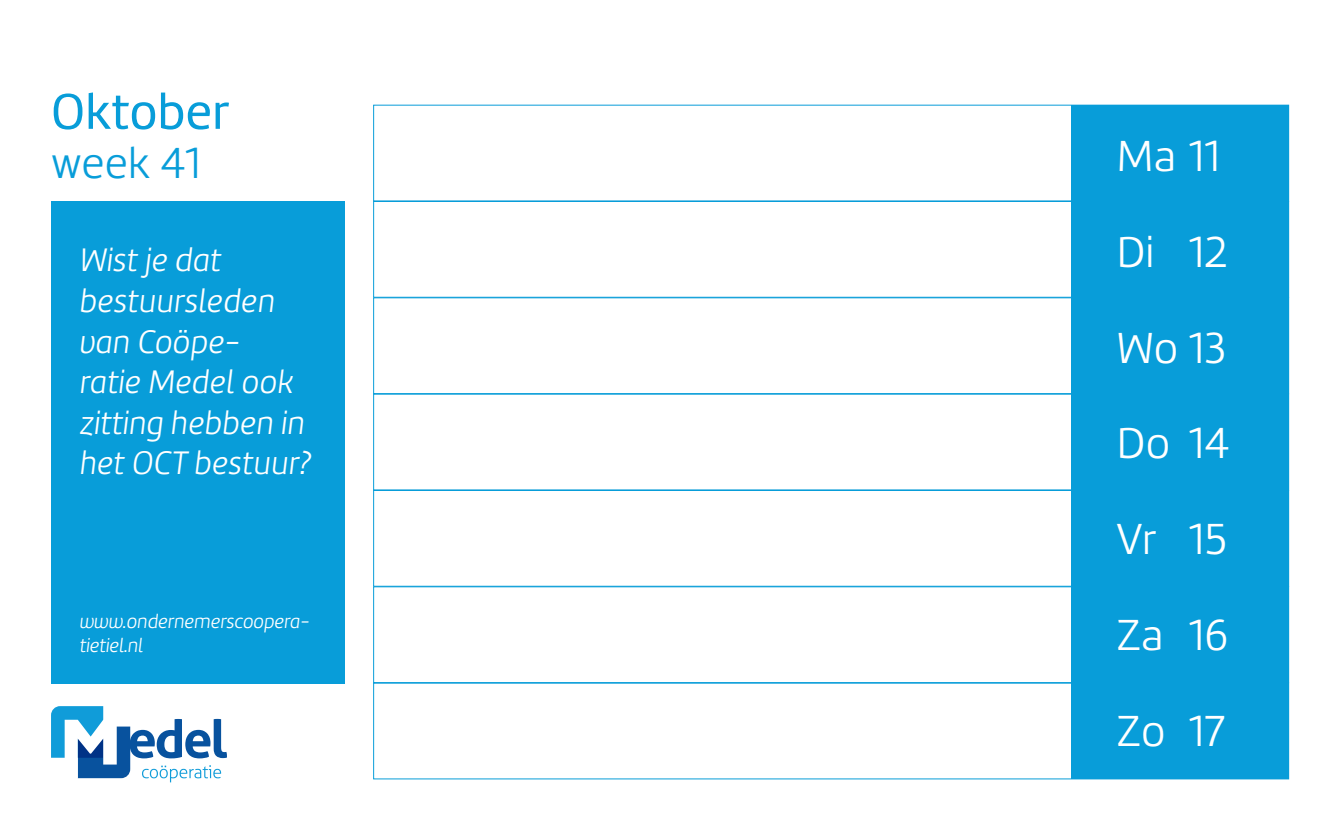
<style>
.page{position:relative;width:1340px;height:830px;background:#fff}
.page>*{position:absolute;margin:0;border:0;box-sizing:border-box;transform-origin:0 0}
.t1{font:51.75px "Marine";color:#089dd9}
.t2{font:300 45px/95.9px "Marine";color:#fff}
.t3{font:300 45px "Marine";letter-spacing:-.005em;color:#089dd9}
.t4{font:italic 300 33.75px/40.5px "Marine";color:#fff}
.t5{font:italic 300 20.25px/24.3px "Marine";letter-spacing:-.01em;color:#fff}
</style>
<div class="page">
<div style="left:1070px;top:105px;width:218px;height:673px;background:#089dd9"></div>
<div style="left:51px;top:201px;width:293px;height:481px;background:#089dd9"></div>
<svg style="left:51px;top:706px;width:176px;height:76px"></svg>
<div style="left:373px;top:682px;width:915px;height:96px;border:1px solid #089dd9"></div>
<div style="left:373px;top:586px;width:915px;height:96px;border:1px solid #089dd9"></div>
<div style="left:373px;top:490px;width:915px;height:96px;border:1px solid #089dd9"></div>
<div style="left:373px;top:393px;width:915px;height:97px;border:1px solid #089dd9"></div>
<div style="left:373px;top:297px;width:915px;height:96px;border:1px solid #089dd9"></div>
<div style="left:373px;top:201px;width:915px;height:96px;border:1px solid #089dd9"></div>
<div style="left:373px;top:105px;width:915px;height:96px;border:1px solid #089dd9"></div>
<h1 class="t1" style="left:51px;top:79px;width:180px">Oktober</h1>
<h2 class="t3" style="left:51px;top:136px;width:151px">week 41</h2>
<h2 class="t2" style="left:1116px;top:107px;width:115px">Ma 11<br>Di 12<br>Wo 13<br>Do 14<br>Vr 15<br>Za 16<br>Zo 17</h2>
<p class="t4" style="left:80px;top:239px;width:233px">Wist je dat bestuursleden van Coöpe-<br>ratie Medel ook zitting hebben in het OCT bestuur?</p>
<p class="t5" style="left:80px;top:608px;width:231px">www.ondernemerscoopera&shy;tietiel.nl</p>
</div>
